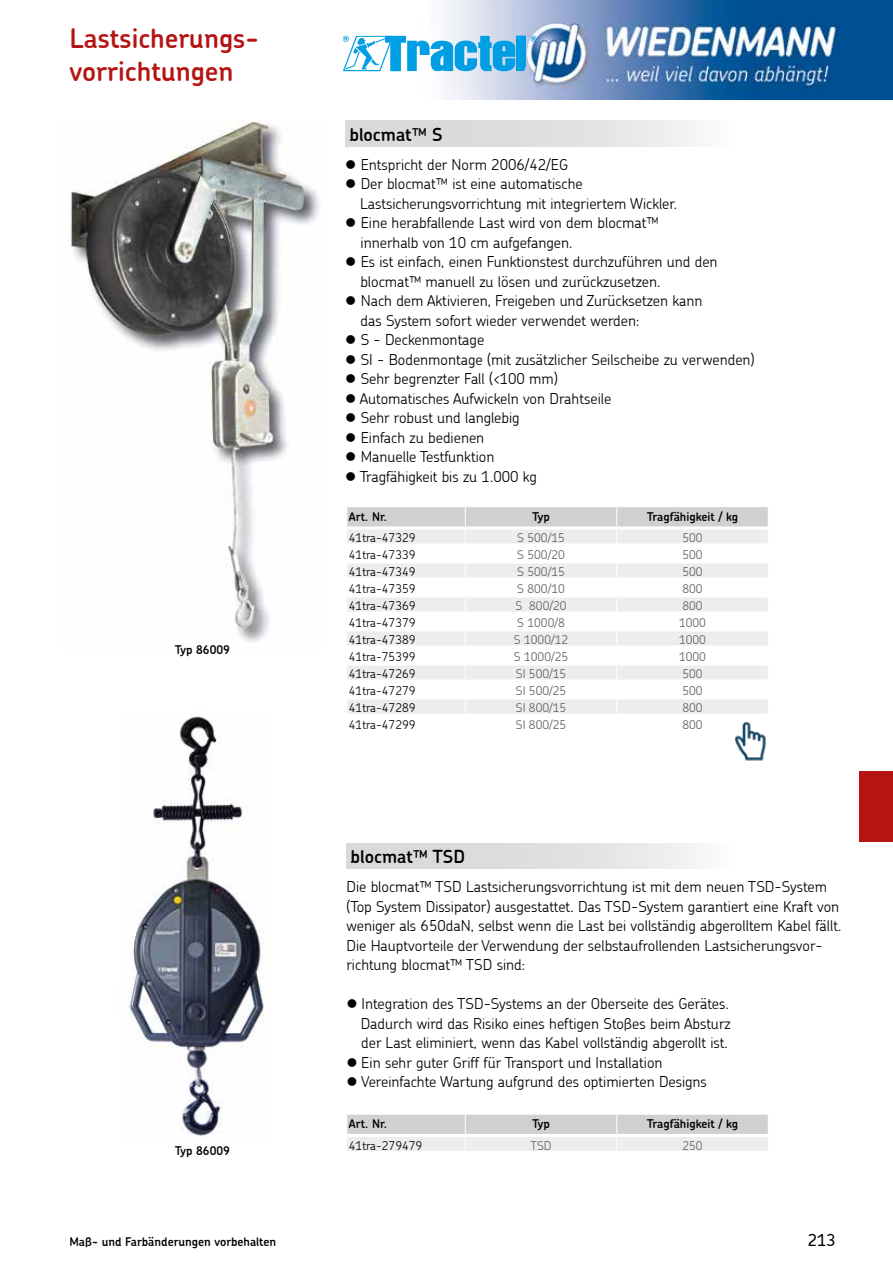
<style>
.page{position:relative;width:893px;height:1263px;background:#fff}
.page>*{position:absolute;margin:0;border:0;box-sizing:border-box;transform-origin:0 0}
.t1{font:600 27px/32.4px "Chevin";color:#b51412}
.t2{font:600 18px "Chevin";color:#000}
.t3{font:500 16.5px "Chevin";color:#000}
.t4{font:300 15px/19.5px "Chevin";color:#000}
.t5{font:300 12px "Chevin";color:#000}
.t6{font:300 12px "Chevin";color:#5f5e5e}
.t7{font:600 12px "Chevin";color:#000}
</style>
<div class="page">
<img style="left:436px;top:0;width:457px;height:100px">
<div style="left:859px;top:771px;width:34px;height:71px;background:#b51412"></div>
<img style="left:70px;top:121px;width:249px;height:521px">
<img style="left:129px;top:711px;width:135px;height:425px">
<div style="left:345px;top:121px;width:491px;height:25px;background:linear-gradient(to right,#d1d1d1,#fff)"></div>
<svg style="left:347px;top:507px;width:421px;height:206px"></svg>
<hr style="left:347px;top:526px;width:118px;height:3px;background:#fff">
<hr style="left:465px;top:526px;width:152px;height:3px;background:#fff">
<hr style="left:617px;top:526px;width:151px;height:3px;background:#fff">
<hr style="left:347px;top:543px;width:118px;height:3px;background:#fff">
<hr style="left:465px;top:543px;width:152px;height:3px;background:#fff">
<hr style="left:617px;top:543px;width:151px;height:3px;background:#fff">
<hr style="left:347px;top:560px;width:118px;height:3px;background:#fff">
<hr style="left:465px;top:560px;width:152px;height:3px;background:#fff">
<hr style="left:617px;top:560px;width:151px;height:3px;background:#fff">
<hr style="left:347px;top:577px;width:118px;height:3px;background:#fff">
<hr style="left:465px;top:577px;width:152px;height:3px;background:#fff">
<hr style="left:617px;top:577px;width:151px;height:3px;background:#fff">
<hr style="left:347px;top:594px;width:118px;height:3px;background:#fff">
<hr style="left:465px;top:594px;width:152px;height:3px;background:#fff">
<hr style="left:617px;top:594px;width:151px;height:3px;background:#fff">
<hr style="left:347px;top:611px;width:118px;height:3px;background:#fff">
<hr style="left:465px;top:611px;width:152px;height:3px;background:#fff">
<hr style="left:617px;top:611px;width:151px;height:3px;background:#fff">
<hr style="left:347px;top:628px;width:118px;height:3px;background:#fff">
<hr style="left:465px;top:628px;width:152px;height:3px;background:#fff">
<hr style="left:617px;top:628px;width:151px;height:3px;background:#fff">
<hr style="left:347px;top:645px;width:118px;height:3px;background:#fff">
<hr style="left:465px;top:645px;width:152px;height:3px;background:#fff">
<hr style="left:617px;top:645px;width:151px;height:3px;background:#fff">
<hr style="left:347px;top:662px;width:118px;height:3px;background:#fff">
<hr style="left:465px;top:662px;width:152px;height:3px;background:#fff">
<hr style="left:617px;top:662px;width:151px;height:3px;background:#fff">
<hr style="left:347px;top:679px;width:118px;height:3px;background:#fff">
<hr style="left:465px;top:679px;width:152px;height:3px;background:#fff">
<hr style="left:617px;top:679px;width:151px;height:3px;background:#fff">
<hr style="left:347px;top:696px;width:118px;height:3px;background:#fff">
<hr style="left:465px;top:696px;width:152px;height:3px;background:#fff">
<hr style="left:617px;top:696px;width:151px;height:3px;background:#fff">
<div style="left:346px;top:843px;width:491px;height:26px;background:linear-gradient(to right,#d1d1d1,#fff)"></div>
<svg style="left:347px;top:1114px;width:421px;height:37px;background:#ddd"></svg>
<hr style="left:347px;top:1134px;width:118px;height:3px;background:#fff">
<hr style="left:465px;top:1134px;width:152px;height:3px;background:#fff">
<hr style="left:617px;top:1134px;width:151px;height:3px;background:#fff">
<div style="left:517px;top:36px;width:9px;height:35px;background:#009fe3"></div>
<svg style="left:343px;top:36px;width:172px;height:35px"></svg>
<svg style="left:531px;top:36px;width:6px;height:6px"></svg>
<img style="left:734px;top:721px;width:32px;height:40px">
<h1 class="t1" style="left:69px;top:22px;width:191px">Lastsicherungs&shy;vorrichtungen</h1>
<p class="t7" style="left:175px;top:642px;width:56px">Typ 86009</p>
<p class="t7" style="left:175px;top:1142px;width:56px">Typ 86009</p>
<p class="t2" style="left:349px;top:122px;width:95px">blocmat™ S</p>
<p class="t4" style="left:345px;top:154px;width:225px">● Entspricht der Norm 2006/42/EG</p>
<p class="t4" style="left:360px;top:174px;width:319px;text-indent:-15px">● Der blocmat™ ist eine automatische<br>Lastsicherungsvorrichtung mit integriertem Wickler.</p>
<p class="t4" style="left:361px;top:213px;width:299px;text-indent:-15px">● Eine herabfallende Last wird von dem blocmat™ innerhalb von 10 cm aufgefangen.</p>
<p class="t4" style="left:360px;top:252px;width:359px;text-indent:-15px">● Es ist einfach, einen Funktionstest durchzuführen und den blocmat™ manuell zu lösen und zurückzusetzen.</p>
<p class="t4" style="left:361px;top:291px;width:343px;text-indent:-15px">● Nach dem Aktivieren, Freigeben und Zurücksetzen kann das System sofort wieder verwendet werden:</p>
<p class="t4" style="left:345px;top:330px;width:141px">● S - Deckenmontage</p>
<p class="t4" style="left:345px;top:349px;width:411px">● SI - Bodenmontage (mit zusätzlicher Seilscheibe zu verwenden)</p>
<p class="t4" style="left:345px;top:369px;width:214px">● Sehr begrenzter Fall (&lt;100 mm)</p>
<p class="t4" style="left:345px;top:388px;width:268px">● Automatisches Aufwickeln von Drahtseile</p>
<p class="t4" style="left:345px;top:408px;width:176px">● Sehr robust und langlebig</p>
<p class="t4" style="left:345px;top:427px;width:141px">● Einfach zu bedienen</p>
<p class="t4" style="left:345px;top:447px;width:151px">● Manuelle Testfunktion</p>
<p class="t4" style="left:345px;top:466px;width:193px">● Tragfähigkeit bis zu 1.000 kg</p>
<p class="t7" style="left:349px;top:509px;width:40px">Art. Nr.</p>
<p class="t7" style="left:532px;top:509px;width:19px">Typ</p>
<p class="t7" style="left:647px;top:509px;width:93px">Tragfähigkeit / kg</p>
<p class="t5" style="left:349px;top:530px;width:68px">41tra-47329</p>
<p class="t6" style="left:517px;top:530px;width:49px">S 500/15</p>
<p class="t6" style="left:682px;top:530px;width:22px">500</p>
<p class="t5" style="left:349px;top:547px;width:68px">41tra-47339</p>
<p class="t6" style="left:517px;top:547px;width:49px">S 500/20</p>
<p class="t6" style="left:682px;top:547px;width:22px">500</p>
<p class="t5" style="left:349px;top:564px;width:68px">41tra-47349</p>
<p class="t6" style="left:517px;top:564px;width:49px">S 500/15</p>
<p class="t6" style="left:682px;top:564px;width:22px">500</p>
<p class="t5" style="left:349px;top:581px;width:68px">41tra-47359</p>
<p class="t6" style="left:517px;top:581px;width:49px">S 800/10</p>
<p class="t6" style="left:682px;top:581px;width:22px">800</p>
<p class="t5" style="left:349px;top:598px;width:68px">41tra-47369</p>
<p class="t6" style="left:515px;top:598px;width:53px">S 800/20</p>
<p class="t6" style="left:682px;top:598px;width:22px">800</p>
<p class="t5" style="left:349px;top:615px;width:68px">41tra-47379</p>
<p class="t6" style="left:517px;top:615px;width:49px">S 1000/8</p>
<p class="t6" style="left:679px;top:615px;width:28px">1000</p>
<p class="t5" style="left:349px;top:632px;width:68px">41tra-47389</p>
<p class="t6" style="left:514px;top:632px;width:56px">S 1000/12</p>
<p class="t6" style="left:679px;top:632px;width:28px">1000</p>
<p class="t5" style="left:349px;top:649px;width:68px">41tra-75399</p>
<p class="t6" style="left:514px;top:649px;width:56px">S 1000/25</p>
<p class="t6" style="left:679px;top:649px;width:28px">1000</p>
<p class="t5" style="left:349px;top:666px;width:68px">41tra-47269</p>
<p class="t6" style="left:516px;top:666px;width:52px">SI 500/15</p>
<p class="t6" style="left:682px;top:666px;width:22px">500</p>
<p class="t5" style="left:349px;top:683px;width:68px">41tra-47279</p>
<p class="t6" style="left:516px;top:683px;width:52px">SI 500/25</p>
<p class="t6" style="left:682px;top:683px;width:22px">500</p>
<p class="t5" style="left:349px;top:700px;width:68px">41tra-47289</p>
<p class="t6" style="left:516px;top:700px;width:52px">SI 800/15</p>
<p class="t6" style="left:682px;top:700px;width:22px">800</p>
<p class="t5" style="left:349px;top:717px;width:68px">41tra-47299</p>
<p class="t6" style="left:516px;top:717px;width:52px">SI 800/25</p>
<p class="t6" style="left:682px;top:717px;width:22px">800</p>
<p class="t2" style="left:351px;top:845px;width:116px">blocmat™ TSD</p>
<p class="t4" style="left:346px;top:877px;width:497px">Die blocmat™ TSD Lastsicherungsvorrichtung ist mit dem neuen TSD-System (Top System Dissipator) ausgestattet. Das TSD-System garantiert eine Kraft von weniger als 650daN, selbst wenn die Last bei vollständig abgerolltem Kabel fällt.<br>Die Hauptvorteile der Verwendung der selbstaufrollenden Lastsicherungsvor&shy;richtung blocmat™ TSD sind:</p>
<p class="t4" style="left:361px;top:994px;width:371px;text-indent:-14px">● Integration des TSD-Systems an der Oberseite des Gerätes.<br>Dadurch wird das Risiko eines heftigen Stoßes beim Absturz der Last eliminiert, wenn das Kabel vollständig abgerollt ist.</p>
<p class="t4" style="left:346px;top:1052px;width:318px">● Ein sehr guter Griff für Transport und Installation</p>
<p class="t4" style="left:346px;top:1072px;width:362px">● Vereinfachte Wartung aufgrund des optimierten Designs</p>
<p class="t7" style="left:349px;top:1116px;width:40px">Art. Nr.</p>
<p class="t7" style="left:532px;top:1116px;width:19px">Typ</p>
<p class="t7" style="left:647px;top:1116px;width:93px">Tragfähigkeit / kg</p>
<p class="t5" style="left:349px;top:1137px;width:75px">41tra-279479</p>
<p class="t6" style="left:530px;top:1137px;width:23px">TSD</p>
<p class="t6" style="left:682px;top:1137px;width:22px">250</p>
<p class="t7" style="left:69px;top:1233px;width:208px">Maß- und Farbänderungen vorbehalten</p>
<p class="t3" style="left:808px;top:1229px;width:29px">213</p>
</div>
